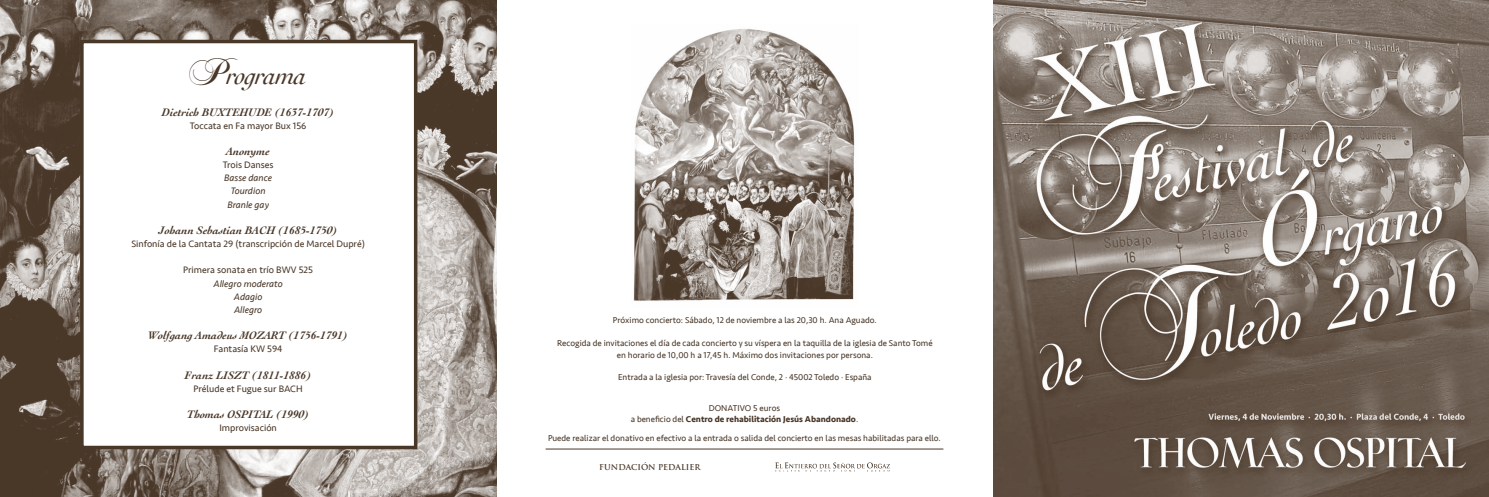
<style>
.page{position:relative;width:1489px;height:497px;background:#fff}
.page>*{position:absolute;margin:0;border:0;box-sizing:border-box;transform-origin:0 0}
.t1{font:italic 27.39px "Cochin";letter-spacing:-.04em;color:#493728}
.t2{font:italic 700 11.38px "Cochin";color:#493728}
.t3{font:9.62px "Seravek";color:#493728}
.t4{font:italic 9.62px/13.1px "Seravek";color:#493728;text-align:center}
.t5{font:8.75px/11.4px "Seravek";color:#493728;text-align:center}
.t6{font:700 8.75px/11.4px "Seravek";color:#493728;text-align:center}
.t7{font:700 7.88px "Trajan Pro";color:#493728}
.s1{font-family:"Chopin Script";font-style:normal;font-size:38.32px}
.s2{font-weight:400}
</style>
<div class="page">
<img style="left:0;top:0;width:496px;height:496px">
<div style="left:80px;top:40px;width:337px;height:408px;background:#fff;border:4px solid #493728"></div>
<img style="left:993px;top:0;width:495px;height:496px">
<img style="left:633px;top:29px;width:222px;height:272px">
<hr style="left:545px;top:448px;width:398px;height:1px;background:#493728">
<img style="left:775px;top:462px;width:115px;height:10px">
<h1 class="t1" style="left:190px;top:57px;width:119px"><span class="s1">P</span>rograma</h1>
<h2 class="t2" style="left:162px;top:104px;width:174px">Dietrich BUXTEHUDE (1637-1707)</h2>
<p class="t3" style="left:190px;top:118px;width:118px">Toccata en Fa mayor Bux 156</p>
<h2 class="t2" style="left:226px;top:143px;width:45px">Anonyme</h2>
<p class="t3" style="left:223px;top:157px;width:52px">Trois Danses</p>
<p class="t4" style="left:224px;top:171px;width:49px">Basse dance<br>Tourdion<br>Branle gay</p>
<h2 class="t2" style="left:159px;top:222px;width:180px">Johann Sebastian BACH (1685-1750)</h2>
<p class="t3" style="left:131px;top:236px;width:235px">Sinfonía de la Cantata 29 (transcripción de Marcel Dupré)</p>
<p class="t3" style="left:183px;top:262px;width:131px">Primera sonata en trío BWV 525</p>
<p class="t4" style="left:213px;top:276px;width:71px">Allegro moderato<br>Adagio<br>Allegro</p>
<h2 class="t2" style="left:148px;top:327px;width:201px">Wolfgang Amadeus MOZART (1756-1791)</h2>
<p class="t3" style="left:214px;top:341px;width:70px">Fantasía KW 594</p>
<h2 class="t2" style="left:185px;top:366px;width:128px">Franz LISZT (1811-1886)</h2>
<p class="t3" style="left:193px;top:380px;width:111px">Prélude et Fugue sur BACH</p>
<h2 class="t2" style="left:187px;top:406px;width:123px">Thomas OSPITAL (1990)</h2>
<p class="t3" style="left:219px;top:420px;width:59px">Improvisación</p>
<p class="t5" style="left:613px;top:314px;width:265px">Próximo concierto: Sábado, 12 de noviembre a las 20,30 h. Ana Aguado.</p>
<p class="t5" style="left:557px;top:337px;width:377px">Recogida de invitaciones el día de cada concierto y su víspera en la taquilla de la iglesia de Santo Tomé en horario de 10,00 h a 17,45 h. Máximo dos invitaciones por persona.</p>
<p class="t5" style="left:618px;top:371px;width:255px">Entrada a la iglesia por: Travesía del Conde, 2 · 45002 Toledo · España</p>
<p class="t6" style="left:630px;top:401px;width:229px"><span class="s2">DONATIVO 5 euros<br>a beneficio del</span> Centro de rehabilitación Jesús Abandonado<span class="s2">.</span></p>
<p class="t5" style="left:548px;top:432px;width:394px">Puede realizar el donativo en efectivo a la entrada o salida del concierto en las mesas habilitadas para ello.</p>
<p class="t7" style="left:599px;top:461px;width:103px">FUNDACIÓN PEDALIER</p>
</div>
